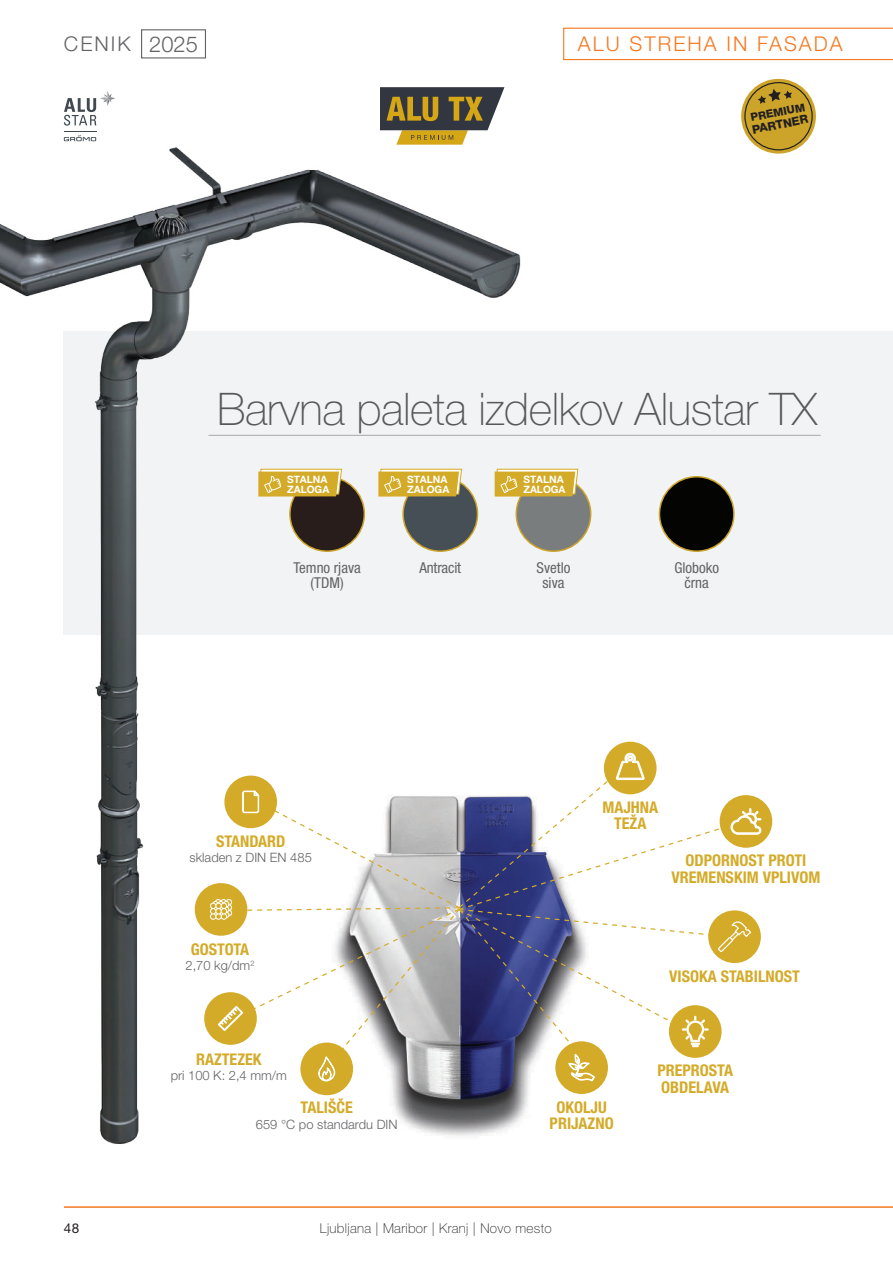
<style>
.page{position:relative;width:893px;height:1263px;background:#fff}
.page>*{position:absolute;margin:0;border:0;box-sizing:border-box;transform-origin:0 0}
.t1{font:100 45px "Helvetica Neue LT Pro";letter-spacing:-.01em;color:#57585a}
.t2{font:300 20.4px "Helvetica Neue LT Pro";letter-spacing:.1em;color:#f47921}
.t3{font:300 20.4px "Helvetica Neue LT Pro";letter-spacing:.095em;color:#636366}
.t4{font:700 condensed 16.2px/16.5px "Helvetica Neue LT Pro";color:#d4ab29;text-align:center}
.t5{font:condensed 15px/15px "Helvetica Neue LT Pro";color:#636366;text-align:center}
.t6{font:100 13.5px "Helvetica Neue LT Pro";letter-spacing:.025em;color:#231f20}
.t7{font:13.5px "Helvetica Neue LT Pro";color:#231f20}
.t8{font:300 12.9px "Helvetica Neue LT Pro";color:#636366}
.t9{font:800 11.85px "Helvetica Neue LT Pro";color:#231f20}
.t10{font:800 10.95px "Helvetica Neue LT Pro";color:#231f20}
.t11{font:700 10.2px/10.1px "Helvetica Neue LT Pro";color:#fff}
.s1{font-size:21.9px}
</style>
<div class="page">
<hr style="left:64px;top:1206px;width:829px;height:2px;background:#f47921">
<div style="left:141px;top:29px;width:65px;height:29px;border:1px solid #636366"></div>
<div style="left:64px;top:332px;width:829px;height:303px;background:#f2f3f4"></div>
<div style="left:659px;top:477px;width:75px;height:74px;background:#040503;border-radius:50%"></div>
<div style="left:659px;top:476px;width:76px;height:76px;border:2px solid #cca42a;border-radius:50%"></div>
<img style="left:0;top:139px;width:527px;height:1005px">
<svg style="left:64px;top:135px;width:32px;height:6px"></svg>
<hr style="left:64px;top:131px;width:32px;height:1px;background:#414a51">
<svg style="left:64px;top:91px;width:51px;height:35px"></svg>
<div style="left:741px;top:79px;width:75px;height:75px;background:#cca42a;border-radius:50%"></div>
<div style="left:744px;top:82px;width:69px;height:68px;border:1px solid #231f20;border-radius:50%"></div>
<svg style="left:758px;top:89px;width:34px;height:15px"></svg>
<img style="left:231px;top:745px;width:421px;height:399px">
<div style="left:195px;top:883px;width:52px;height:53px;background:#d4ab29;border-radius:50%"></div>
<div style="left:300px;top:1042px;width:53px;height:53px;background:#d4ab29;border-radius:50%"></div>
<div style="left:555px;top:1041px;width:53px;height:53px;background:#d4ab29;border-radius:50%"></div>
<div style="left:720px;top:795px;width:52px;height:53px;background:#d4ab29;border-radius:50%"></div>
<div style="left:604px;top:742px;width:52px;height:52px;background:#d4ab29;border-radius:50%"></div>
<div style="left:204px;top:992px;width:53px;height:53px;background:#d4ab29;border-radius:50%"></div>
<svg style="left:210px;top:753px;width:551px;height:329px"></svg>
<div style="left:403px;top:477px;width:74px;height:74px;background:#474f56;border-radius:37px"></div>
<div style="left:402px;top:476px;width:76px;height:76px;border:2px solid #cca42a;border-radius:50%"></div>
<div style="left:516px;top:477px;width:75px;height:74px;background:#797d7e;border-radius:37px"></div>
<div style="left:516px;top:476px;width:75px;height:76px;border:2px solid #cca42a;border-radius:50%"></div>
<div style="left:290px;top:477px;width:74px;height:74px;background:#291d1c;border-radius:37px"></div>
<div style="left:289px;top:476px;width:76px;height:76px;border:2px solid #cca42a;border-radius:50%"></div>
<hr style="left:209px;top:435px;width:612px;height:1px;background:#a8a9ad">
<svg style="left:258px;top:468px;width:85px;height:29px;background:#d3b147"></svg>
<svg style="left:378px;top:468px;width:85px;height:29px;background:#d5b349"></svg>
<svg style="left:495px;top:468px;width:84px;height:29px;background:#d6b549"></svg>
<svg style="left:380px;top:87px;width:124px;height:58px"></svg>
<svg style="left:563px;top:28px;width:330px;height:32px"></svg>
<p class="t3" style="left:64px;top:31px;width:135px">CENIK <span class="s1">2025</span></p>
<p class="t2" style="left:578px;top:31px;width:266px">ALU STREHA IN FASADA</p>
<p class="t10" style="left:750px;top:111px;width:57px;rotate:-11deg">PREMIUM</p>
<p class="t9" style="left:751px;top:123px;width:58px;rotate:-11deg">PARTNER</p>
<h1 class="t1" style="left:217px;top:384px;width:602px">Barvna paleta izdelkov Alustar TX</h1>
<p class="t11" style="left:287px;top:474px;width:44px">STALNA<br>ZALOGA</p>
<p class="t11" style="left:407px;top:474px;width:44px">STALNA<br>ZALOGA</p>
<p class="t11" style="left:523px;top:474px;width:44px">STALNA<br>ZALOGA</p>
<p class="t5" style="left:293px;top:560px;width:69px">Temno rjava (TDM)</p>
<p class="t5" style="left:419px;top:560px;width:43px">Antracit</p>
<p class="t5" style="left:537px;top:560px;width:35px">Svetlo siva</p>
<p class="t5" style="left:674px;top:560px;width:46px">Globoko črna</p>
<p class="t4" style="left:602px;top:799px;width:57px">MAJHNA<br>TEŽA</p>
<p class="t7" style="left:64px;top:1220px;width:17px">48</p>
<p class="t4" style="left:216px;top:832px;width:71px">STANDARD</p>
<p class="t8" style="left:190px;top:850px;width:124px">skladen z DIN EN 485</p>
<p class="t4" style="left:191px;top:941px;width:60px">GOSTOTA</p>
<p class="t8" style="left:185px;top:958px;width:71px">2,70 kg/dm<sup>2</sup></p>
<p class="t4" style="left:196px;top:1051px;width:67px">RAZTEZEK</p>
<p class="t8" style="left:171px;top:1068px;width:118px">pri 100 K: 2,4 mm/m</p>
<p class="t4" style="left:301px;top:1099px;width:54px">TALIŠČE</p>
<p class="t8" style="left:256px;top:1116px;width:143px">659 °C po standardu DIN</p>
<p class="t4" style="left:550px;top:1098px;width:66px">OKOLJU<br>PRIJAZNO</p>
<p class="t6" style="left:320px;top:1220px;width:233px">Ljubljana | Maribor | Kranj | Novo mesto</p>
<p class="t4" style="left:671px;top:852px;width:150px">ODPORNOST PROTI<br>VREMENSKIM VPLIVOM</p>
<p class="t4" style="left:669px;top:967px;width:132px">VISOKA STABILNOST</p>
<p class="t4" style="left:657px;top:1062px;width:77px;text-align:left">PREPROSTA<br>OBDELAVA</p>
</div>
